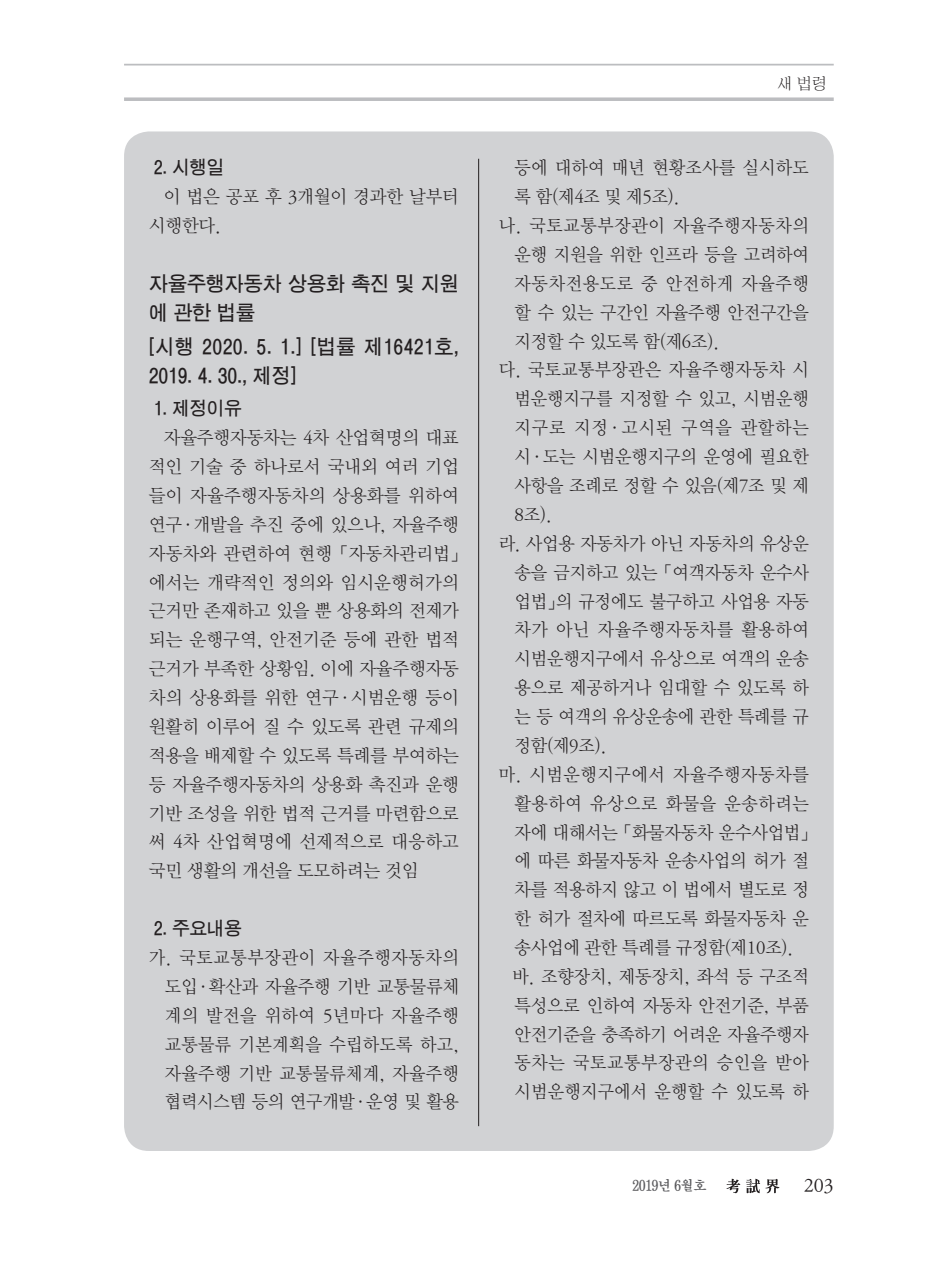
<style>
.page{position:relative;width:933px;height:1275px;background:#fff}
.page>*{position:absolute;margin:0;border:0;box-sizing:border-box;transform-origin:0 0}
.t1{font:20.12px/28.9px "D Xgo Std 40";letter-spacing:.02em;color:#231f20;scale:.95 1}
.t2{font:20.12px/28.9px "D Xgo Std 40";letter-spacing:-.01em;color:#231f20;scale:.95 1}
.t3{font:19.25px "DX Nmu Std 30";color:#231f20}
.t4{font:18.38px/28.9px "DX Nmu Std 20";letter-spacing:-.01em;color:#231f20;text-align:justify;scale:.95 1}
.t5{font:18.38px/28.9px "DX Nmu Std 20";letter-spacing:-.01em;color:#231f20}
.t6{font:18.38px "DX Nmu Std 20";letter-spacing:.035em;color:#231f20;scale:.95 1}
.t7{font:18.38px "DX Nmu Std 20";letter-spacing:.01em;color:#231f20;scale:.95 1}
.t8{font:18.38px "DX Nmu Std 20";letter-spacing:.015em;color:#231f20;scale:.95 1}
.t9{font:18.38px "D Xgo Std 40";letter-spacing:-.01em;color:#231f20;scale:.95 1}
.t10{font:18.38px "DX Nmu Std 20";letter-spacing:.05em;color:#231f20;scale:.95 1}
.t11{font:15.75px "DX Shnm Std";color:#231f20}
.t12{font:14px "D Xmu Std 40";letter-spacing:-.05em;color:#5a5a5d;scale:.95 1}
.s1{font-family:"DX Nmu Std 30"}
</style>
<div class="page">
<svg style="left:124px;top:97px;width:709px;height:4px;background:#c4c4c7"></svg>
<hr style="left:124px;top:64px;width:709px;height:2px;background:#bcbdc0">
<svg style="left:726px;top:1179px;width:14px;height:14px"></svg>
<svg style="left:746px;top:1179px;width:33px;height:14px"></svg>
<div style="left:124px;top:131px;width:709px;height:1020px;background:#d1d2d4;border-radius:25px"></div>
<hr style="left:478px;top:159px;width:1px;height:967px;background:#231f20">
<p class="t9" style="left:154px;top:158px;width:76px">2. 시행일</p>
<p class="t5" style="left:149px;top:183px;width:312px;text-indent:15px">이 법은 공포 후 3개월이 경과한 날부터 시행한다.</p>
<p class="t2" style="left:149px;top:271px;width:328px">자율주행자동차 상용화 촉진 및 지원 에 관한 법률</p>
<p class="t1" style="left:149px;top:333px;width:328px">[시행 2020. 5. 1.] [법률 제16421호,<br>2019. 4. 30., 제정]</p>
<p class="t9" style="left:154px;top:399px;width:94px">1. 제정이유</p>
<p class="t5" style="left:149px;top:424px;width:312px;text-align:justify;text-indent:15px">자율주행자동차는 4차 산업혁명의 대표 적인 기술 중 하나로서 국내외 여러 기업 들이 자율주행자동차의 상용화를 위하여 연구<span class="s1">·</span>개발을 추진 중에 있으나, 자율주행 자동차와 관련하여 현행 「자동차관리법」에서는 개략적인 정의와 임시운행허가의 근거만 존재하고 있을 뿐 상용화의 전제가 되는 운행구역, 안전기준 등에 관한 법적 근거가 부족한 상황임. 이에 자율주행자동 차의 상용화를 위한 연구<span class="s1">·</span>시범운행 등이 원활히 이루어 질 수 있도록 관련 규제의 적용을 배제할 수 있도록 특례를 부여하는 등 자율주행자동차의 상용화 촉진과 운행 기반 조성을 위한 법적 근거를 마련함으로 써 4차 산업혁명에 선제적으로 대응하고 국민 생활의 개선을 도모하려는 것임</p>
<p class="t9" style="left:154px;top:919px;width:94px">2. 주요내용</p>
<p class="t4" style="left:165px;top:944px;width:311px;text-indent:-16px">가. 국토교통부장관이 자율주행자동차의 도입<span class="s1">·</span>확산과 자율주행 기반 교통물류체 계의 발전을 위하여 5년마다 자율주행 교통물류 기본계획을 수립하도록 하고, 자율주행 기반 교통물류체계, 자율주행 협력시스템 등의 연구개발<span class="s1">·</span>운영 및 활용</p>
<p class="t11" style="left:777px;top:76px;width:51px">새 법령</p>
<p class="t7" style="left:514px;top:159px;width:311px">등에 대하여 매년 현황조사를 실시하도</p>
<p class="t4" style="left:514px;top:183px;width:175px">록 함(제4조 및 제5조).</p>
<p class="t6" style="left:499px;top:216px;width:328px">나. 국토교통부장관이 자율주행자동차의</p>
<p class="t4" style="left:514px;top:241px;width:311px">운행 지원을 위한 인프라 등을 고려하여</p>
<p class="t6" style="left:514px;top:274px;width:311px">자동차전용도로 중 안전하게 자율주행</p>
<p class="t4" style="left:514px;top:298px;width:311px">할 수 있는 구간인 자율주행 안전구간을</p>
<p class="t4" style="left:514px;top:327px;width:216px">지정할 수 있도록 함(제6조).</p>
<p class="t8" style="left:499px;top:361px;width:328px">다. 국토교통부장관은 자율주행자동차 시</p>
<p class="t4" style="left:514px;top:385px;width:311px">범운행지구를 지정할 수 있고, 시범운행</p>
<p class="t10" style="left:514px;top:419px;width:311px">지구로 지정<span class="s1">·</span>고시된 구역을 관할하는</p>
<p class="t4" style="left:514px;top:443px;width:311px">시<span class="s1">·</span>도는 시범운행지구의 운영에 필요한</p>
<p class="t4" style="left:514px;top:472px;width:311px">사항을 조례로 정할 수 있음(제7조 및 제</p>
<p class="t4" style="left:514px;top:501px;width:40px">8조).</p>
<p class="t4" style="left:499px;top:529px;width:328px">라. 사업용 자동차가 아닌 자동차의 유상운</p>
<p class="t4" style="left:514px;top:558px;width:311px">송을 금지하고 있는 「여객자동차 운수사</p>
<p class="t4" style="left:514px;top:587px;width:311px">업법」의 규정에도 불구하고 사업용 자동</p>
<p class="t6" style="left:514px;top:621px;width:311px">차가 아닌 자율주행자동차를 활용하여</p>
<p class="t4" style="left:514px;top:645px;width:311px">시범운행지구에서 유상으로 여객의 운송</p>
<p class="t4" style="left:514px;top:674px;width:311px">용으로 제공하거나 임대할 수 있도록 하</p>
<p class="t4" style="left:514px;top:703px;width:311px">는 등 여객의 유상운송에 관한 특례를 규</p>
<p class="t4" style="left:514px;top:731px;width:98px">정함(제9조).</p>
<p class="t6" style="left:499px;top:765px;width:328px">마. 시범운행지구에서 자율주행자동차를</p>
<p class="t6" style="left:514px;top:794px;width:311px">활용하여 유상으로 화물을 운송하려는</p>
<p class="t4" style="left:514px;top:818px;width:311px">자에 대해서는 「화물자동차 운수사업법」</p>
<p class="t4" style="left:514px;top:847px;width:311px">에 따른 화물자동차 운송사업의 허가 절</p>
<p class="t4" style="left:514px;top:876px;width:311px">차를 적용하지 않고 이 법에서 별도로 정</p>
<p class="t4" style="left:514px;top:905px;width:311px">한 허가 절차에 따르도록 화물자동차 운</p>
<p class="t4" style="left:514px;top:934px;width:294px">송사업에 관한 특례를 규정함(제10조).</p>
<p class="t4" style="left:512px;top:962px;width:313px">바. 조향장치, 제동장치, 좌석 등 구조적</p>
<p class="t4" style="left:514px;top:991px;width:311px">특성으로 인하여 자동차 안전기준, 부품</p>
<p class="t4" style="left:514px;top:1020px;width:311px">안전기준을 충족하기 어려운 자율주행자</p>
<p class="t6" style="left:514px;top:1054px;width:311px">동차는 국토교통부장관의 승인을 받아</p>
<p class="t7" style="left:514px;top:1083px;width:311px">시범운행지구에서 운행할 수 있도록 하</p>
<p class="t12" style="left:632px;top:1179px;width:80px">2019년 6월호</p>
<p class="t3" style="left:804px;top:1176px;width:31px">203</p>
</div>
